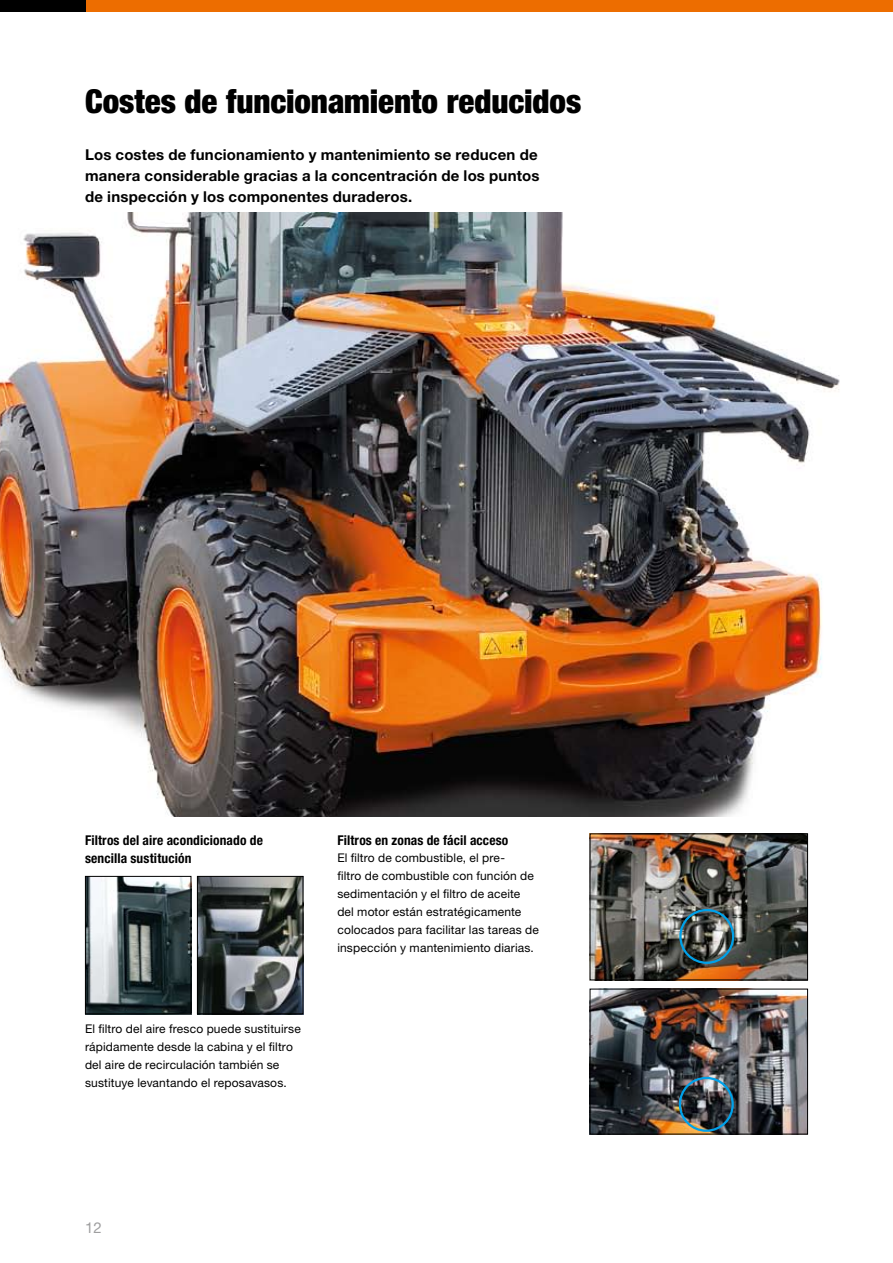
<style>
.page{position:relative;width:893px;height:1263px;background:#fff}
.page>*{position:absolute;margin:0;border:0;box-sizing:border-box;transform-origin:0 0}
.t1{font:900 condensed 33px "Helvetica Neue";letter-spacing:-.005em;color:#000}
.t2{font:700 15px/21px "Helvetica Neue";letter-spacing:.015em;color:#000}
.t3{font:15px "Helvetica Neue";color:#9f9fa0}
.t4{font:700 condensed 13.5px/18px "Helvetica Neue";letter-spacing:.01em;color:#000}
.t5{font:12px/18px "Helvetica Neue";letter-spacing:.015em;color:#000}
</style>
<div class="page">
<img style="left:0;top:213px;width:840px;height:603px">
<img style="left:87px;top:878px;width:102px;height:134px">
<div style="left:85px;top:876px;width:106px;height:138px;border:1px solid #000"></div>
<img style="left:199px;top:878px;width:102px;height:134px">
<div style="left:197px;top:876px;width:106px;height:138px;border:1px solid #000"></div>
<img style="left:592px;top:835px;width:214px;height:143px">
<div style="left:590px;top:833px;width:218px;height:147px;border:1px solid #000"></div>
<img style="left:592px;top:991px;width:214px;height:141px">
<div style="left:590px;top:989px;width:218px;height:145px;border:1px solid #000"></div>
<div style="left:679px;top:909px;width:55px;height:55px;border:2px solid #00a1e9;border-radius:50%"></div>
<div style="left:679px;top:1077px;width:55px;height:55px;border:2px solid #00a1e9;border-radius:50%"></div>
<div style="left:0;top:0;width:893px;height:11px;background:#ed6d00"></div>
<div style="left:0;top:0;width:85px;height:11px;background:#000"></div>
<h1 class="t1" style="left:85px;top:81px;width:498px">Costes de funcionamiento reducidos</h1>
<p class="t2" style="left:85px;top:143px;width:456px">Los costes de funcionamiento y mantenimiento se reducen de manera considerable gracias a la concentración de los puntos de inspección y los componentes duraderos.</p>
<p class="t4" style="left:85px;top:831px;width:179px">Filtros del aire acondicionado de sencilla sustitución</p>
<p class="t5" style="left:85px;top:1019px;width:217px">El filtro del aire fresco puede sustituirse rápidamente desde la cabina y el filtro del aire de recirculación también se sustituye levantando el reposavasos.</p>
<p class="t4" style="left:337px;top:831px;width:173px">Filtros en zonas de fácil acceso</p>
<p class="t5" style="left:337px;top:848px;width:203px">El filtro de combustible, el pre-<br>filtro de combustible con función de sedimentación y el filtro de aceite del motor están estratégicamente colocados para facilitar las tareas de inspección y mantenimiento diarias.</p>
<p class="t3" style="left:85px;top:1219px;width:18px">12</p>
</div>
